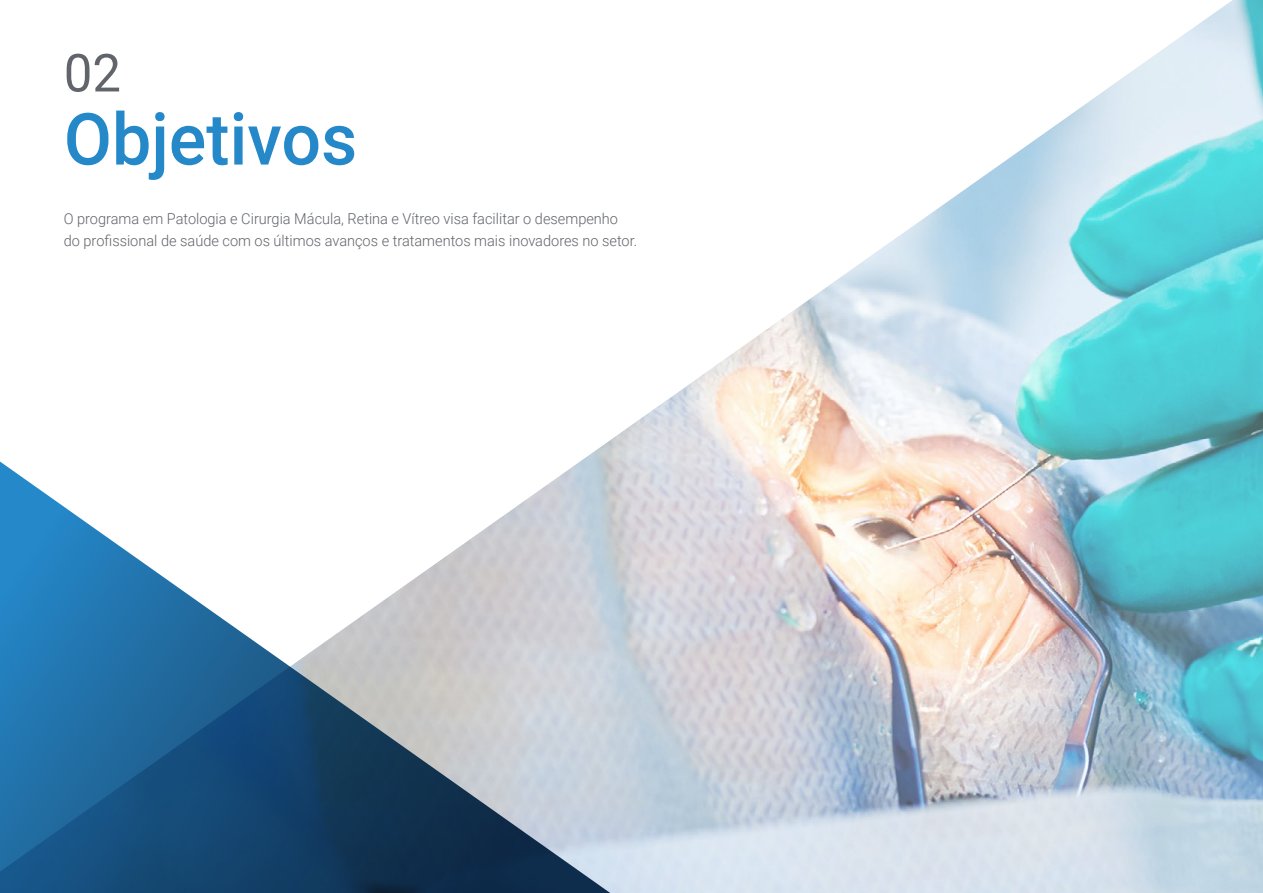
<style>
.page{position:relative;width:1263px;height:893px;background:#fff}
.page>*{position:absolute;margin:0;border:0;box-sizing:border-box;transform-origin:0 0}
.t1{font:500 72px "Roboto";color:#2488c9}
.t2{font:52.5px "Roboto";color:#61646a}
.t3{font:300 15px/22.5px "Roboto";color:#61646a}
</style>
<div class="page">
<img style="left:602px;top:0;width:661px;height:893px">
<svg style="left:0;top:446px;width:640px;height:447px"></svg>
<h2 class="t2" style="left:64px;top:36px;width:59px">02</h2>
<h1 class="t1" style="left:64px;top:89px;width:295px">Objetivos</h1>
<p class="t3" style="left:64px;top:207px;width:575px">O programa em Patologia e Cirurgia Mácula, Retina e Vítreo visa facilitar o desempenho do profissional de saúde com os últimos avanços e tratamentos mais inovadores no setor.</p>
</div>
